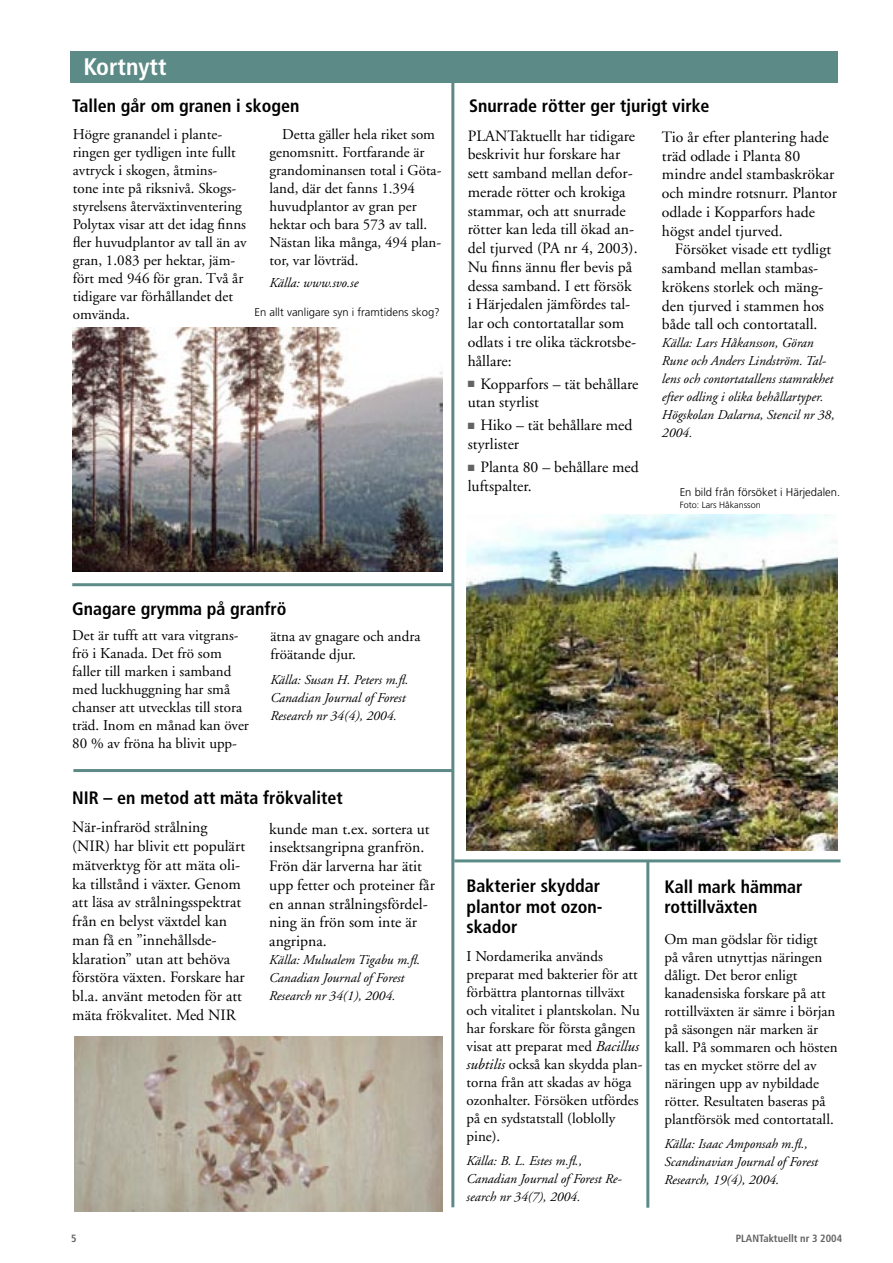
<style>
.page{position:relative;width:893px;height:1263px;background:#fff}
.page>*{position:absolute;margin:0;border:0;box-sizing:border-box;transform-origin:0 0}
.R2{font:700 condensed 24px "Frutiger";color:#fff}
.Notisrubrik{font:700 condensed 18px "Frutiger";color:#000}
.bröd_utan{font:15.75px/18.8px "Adobe Garamond";color:#000}
.Notistext_Plant{font:15px/18px "Adobe Garamond";color:#000}
.Källa{font:italic 13.5px/18px "Adobe Garamond";color:#000}
.bröd_utan-2{font:italic 13.5px/18px "Adobe Garamond";color:#000}
.Bildtext{font:300 11.25px "Frutiger";color:#000}
.t1{font:700 condensed 10.5px "Frutiger";color:#626262}
.Bildtext-2{font:300 9px "Frutiger";color:#000}
.s1{color:#636363}
.s2{font-style:italic}
</style>
<div class="page">
<div style="left:70px;top:51px;width:768px;height:32px;background:#5c8a86"></div>
<hr style="left:451px;top:52px;width:3px;height:1155px;background:#5c8a86">
<hr style="left:72px;top:583px;width:381px;height:3px;background:#5c8a86">
<hr style="left:454px;top:859px;width:386px;height:3px;background:#5c8a86">
<hr style="left:646px;top:862px;width:3px;height:346px;background:#5c8a86">
<hr style="left:73px;top:769px;width:381px;height:3px;background:#5c8a86">
<img style="left:73px;top:328px;width:369px;height:243px">
<img style="left:75px;top:1036px;width:367px;height:176px">
<img style="left:466px;top:514px;width:372px;height:336px">
<p class="R2" style="left:83px;top:53px;width:85px">Kortnytt</p>
<p class="Notisrubrik" style="left:72px;top:95px;width:229px">Tallen går om granen i skogen</p>
<p class="Notistext_Plant" style="left:269px;top:125px;width:173px;text-indent:13px">Detta gäller hela riket som genomsnitt. Fortfarande är grandominansen total i Göta&shy;land, där det fanns 1.394</p>
<p class="Notistext_Plant" style="left:269px;top:197px;width:173px">huvudplantor av gran per hektar och bara 573 av tall.<br>Nästan lika många, 494 plan&shy;tor, var lövträd.</p>
<p class="Källa" style="left:269px;top:274px;width:90px">Källa: www.svo.se</p>
<p class="Notisrubrik" style="left:469px;top:95px;width:242px">Snurrade rötter ger tjurigt virke</p>
<p class="bröd_utan" style="left:662px;top:128px;width:177px">Tio år efter plantering hade träd odlade i Planta 80 mindre andel stambaskrökar och mindre rotsnurr. Plantor odlade i Kopparfors hade högst andel tjurved.</p>
<p class="bröd_utan" style="left:662px;top:240px;width:171px;text-indent:13px">Försöket visade ett tydligt samband mellan stambas&shy;krökens storlek och mäng&shy;den tjurved i stammen hos både tall och contortatall.</p>
<p class="bröd_utan-2" style="left:662px;top:335px;width:174px">Källa: Lars Håkansson, Göran<br>Rune och Anders Lindström. Tal&shy;lens och contortatallens stamrakhet efter odling i olika behållartyper.<br>Högskolan Dalarna, Stencil nr 38,<br>2004.</p>
<p class="Notistext_Plant" style="left:73px;top:126px;width:175px">Högre granandel i plante&shy;ringen ger tydligen inte fullt avtryck i skogen, åtmins&shy;tone inte på riksnivå. Skogs&shy;styrelsens återväxtinventering<br>Polytax visar att det idag finns fler huvudplantor av tall än av gran, 1.083 per hektar, jäm&shy;fört med 946 för gran. Två år tidigare var förhållandet det omvända.</p>
<p class="bröd_utan" style="left:468px;top:127px;width:171px">PLANTaktuellt har tidigare beskrivit hur forskare har sett samband mellan defor&shy;merade rötter och krokiga stammar, och att snurrade rötter kan leda till ökad an&shy;del tjurved (PA nr 4, 2003).<br>Nu finns ännu fler bevis på dessa samband. I ett försök i Härjedalen jämfördes tal&shy;lar och contortatallar som odlats i tre olika täckrotsbe&shy;hållare:</p>
<p class="bröd_utan" style="left:468px;top:375px;width:172px"><span class="s1">■</span> Kopparfors – tät behållare utan styrlist</p>
<p class="bröd_utan" style="left:468px;top:416px;width:166px"><span class="s1">■</span> Hiko – tät behållare med styrlister</p>
<p class="bröd_utan" style="left:468px;top:458px;width:173px"><span class="s1">■</span> Planta 80 – behållare med luftspalter.</p>
<p class="Bildtext" style="left:254px;top:306px;width:187px">En allt vanligare syn i framtidens skog?</p>
<p class="Bildtext" style="left:680px;top:486px;width:162px">En bild från försöket i Härjedalen.</p>
<p class="Bildtext-2" style="left:680px;top:500px;width:83px">Foto: Lars Håkansson</p>
<p class="Notisrubrik" style="left:72px;top:598px;width:216px">Gnagare grymma på granfrö</p>
<p class="Notistext_Plant" style="left:271px;top:628px;width:151px">ätna av gnagare och andra fröätande djur.</p>
<p class="Källa" style="left:271px;top:671px;width:140px">Källa: Susan H. Peters m.fl.</p>
<p class="Källa" style="left:271px;top:689px;width:137px">Canadian Journal of Forest<br>Research nr 34(4), 2004.</p>
<p class="Notistext_Plant" style="left:72px;top:627px;width:178px">Det är tufft att vara vitgrans&shy;frö i Kanada. Det frö som faller till marken i samband med luckhuggning har små chanser att utvecklas till stora träd. Inom en månad kan över<br>80 % av fröna ha blivit upp-</p>
<p class="Notisrubrik" style="left:72px;top:787px;width:272px">NIR – en metod att mäta frökvalitet</p>
<p class="bröd_utan" style="left:269px;top:820px;width:167px">kunde man t.ex. sortera ut insektsangripna granfrön.<br>Frön där larverna har ätit upp fetter och proteiner får en annan strålningsfördel&shy;ning än frön som inte är angripna.</p>
<p class="Källa" style="left:269px;top:951px;width:152px">Källa: Mulualem Tigabu m.fl.</p>
<p class="Källa" style="left:269px;top:969px;width:137px">Canadian Journal of Forest</p>
<p class="Källa" style="left:269px;top:987px;width:128px">Research nr 34(1), 2004.</p>
<p class="bröd_utan" style="left:72px;top:818px;width:174px">När-infraröd strålning (NIR) har blivit ett populärt mätverktyg för att mäta oli&shy;ka tillstånd i växter. Genom att läsa av strålningsspektrat från en belyst växtdel kan man få en ”innehållsde&shy;klaration” utan att behöva förstöra växten. Forskare har bl.a. använt metoden för att mäta frökvalitet. Med NIR</p>
<p class="Notisrubrik" style="left:467px;top:875px;width:135px">Bakterier skyddar</p>
<p class="Notisrubrik" style="left:467px;top:896px;width:138px">plantor mot ozon-</p>
<p class="Notisrubrik" style="left:467px;top:916px;width:52px">skador</p>
<p class="Notistext_Plant" style="left:467px;top:947px;width:178px">I Nordamerika används preparat med bakterier för att förbättra plantornas tillväxt och vitalitet i plantskolan. Nu har forskare för första gången visat att preparat med <span class="s2">Bacillus subtilis</span> också kan skydda plan&shy;torna från att skadas av höga ozonhalter. Försöken utfördes på en sydstatstall (loblolly pine).</p>
<p class="Källa" style="left:467px;top:1152px;width:117px">Källa: B. L. Estes m.fl.,</p>
<p class="Källa" style="left:467px;top:1170px;width:156px">Canadian Journal of Forest Re&shy;search nr 34(7), 2004.</p>
<p class="Notisrubrik" style="left:664px;top:876px;width:140px">Kall mark hämmar</p>
<p class="Notisrubrik" style="left:664px;top:896px;width:95px">rottillväxten</p>
<p class="Notistext_Plant" style="left:664px;top:931px;width:175px">Om man gödslar för tidigt<br>på våren utnyttjas näringen dåligt. Det beror enligt kanadensiska forskare på att rottillväxten är sämre i början på säsongen när marken är kall. På sommaren och hösten tas en mycket större del av näringen upp av nybildade rötter. Resultaten baseras på plantförsök med contortatall.</p>
<p class="Källa" style="left:664px;top:1136px;width:155px">Källa: Isaac Amponsah m.fl.,<br>Scandinavian Journal of Forest<br>Research, 19(4), 2004.</p>
<p class="t1" style="left:71px;top:1232px;width:7px">5</p>
<p class="t1" style="left:736px;top:1232px;width:108px">PLANTaktuellt nr 3 2004</p>
</div>
